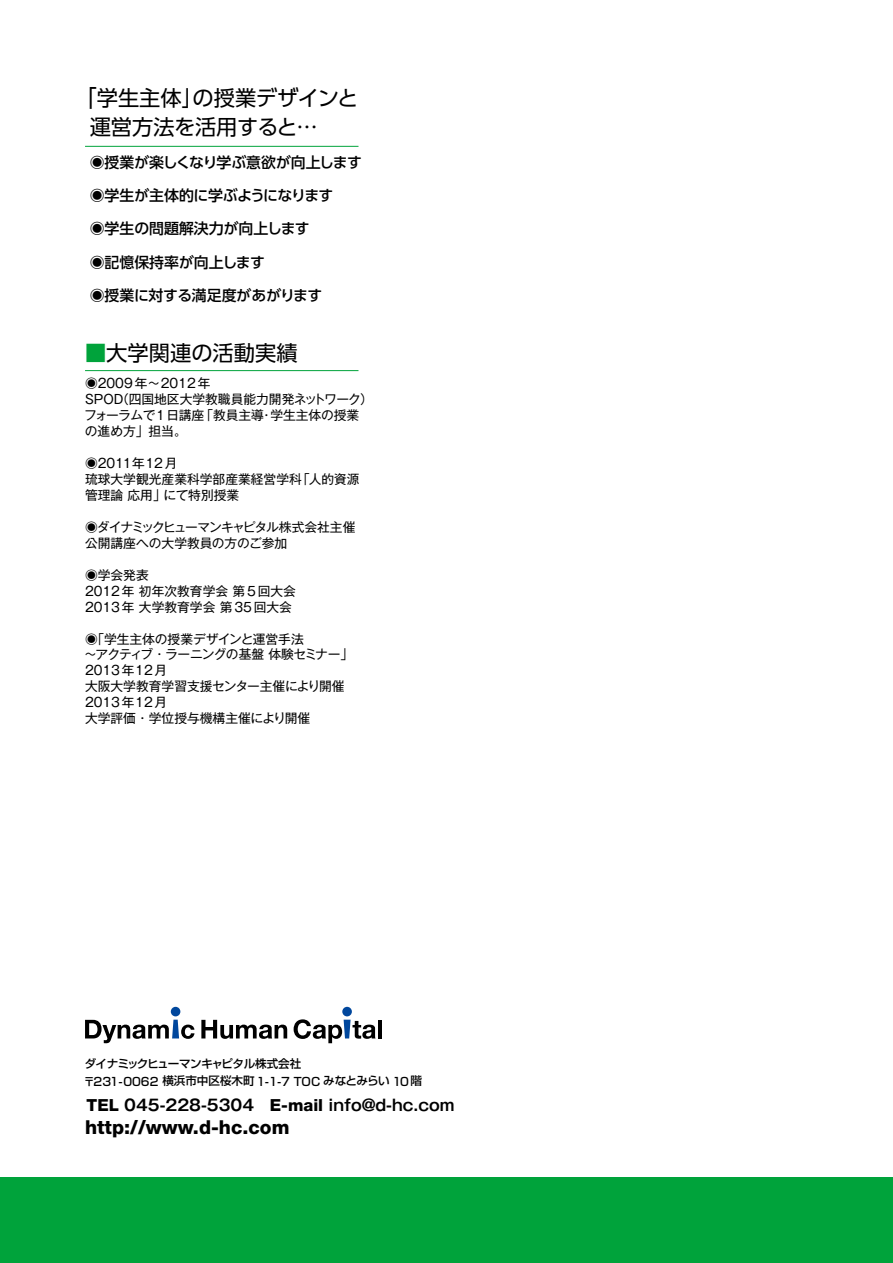
<style>
.page{position:relative;width:893px;height:1263px;background:#fff}
.page>*{position:absolute;margin:0;border:0;box-sizing:border-box;transform-origin:0 0}
.t1{font:21.3px/29px "UD Shin Go Pro Regular 90 pv RKSJ H";color:#000}
.t2{font:800 19.2px "Helvetica Neue";color:#000}
.t3{font:15.6px "Gothic MB101 Pro De Bold 90 pv RKSJ H";color:#000}
.t4{font:14.85px "UD Shin Go Pro Medium 90 pv RKSJ H";color:#000}
.t5{font:14.85px "UD Shin Go Pro Medium 90 pv RKSJ H";letter-spacing:-.03em;color:#000}
.t6{font:12.75px/15.9px "Gothic MB101 Pro Regular 90 pv RKSJ H";color:#000}
.t7{font:11.55px/17.9px "Shin Go Pr 5 Medium 90 pv RKSJ H";letter-spacing:-.01em;color:#000}
.s1{font-size:23.4px}
.s2{color:#00a33b}
.s3{font-family:"Helvetica Neue";font-weight:800;font-size:16.65px}
</style>
<div class="page">
<div style="left:0;top:1178px;width:893px;height:85px;background:#00a33b"></div>
<svg style="left:85px;top:1020px;width:109px;height:23px"></svg>
<svg style="left:201px;top:1020px;width:86px;height:19px"></svg>
<svg style="left:294px;top:1019px;width:82px;height:24px"></svg>
<hr style="left:378px;top:1020px;width:4px;height:18px;background:#000">
<div style="left:171px;top:1007px;width:9px;height:9px;background:#00479d;border-radius:50%"></div>
<div style="left:342px;top:1007px;width:10px;height:9px;background:#00479d;border-radius:50%"></div>
<hr style="left:85px;top:370px;width:273px;height:1px;background:#00a33b">
<hr style="left:85px;top:146px;width:273px;height:1px;background:#00a33b">
<h1 class="t1" style="left:90px;top:83px;width:270px;text-indent:-16px"><span class="s1">「</span>学生主体」の授業デザインと運営方法を活用すると…</h1>
<p class="t4" style="left:90px;top:150px;width:274px">◉授業が楽しくなり学ぶ意欲が向上します</p>
<p class="t5" style="left:90px;top:184px;width:245px">◉学生が主体的に学ぶようになります</p>
<p class="t4" style="left:90px;top:217px;width:222px">◉学生の問題解決力が向上します</p>
<p class="t4" style="left:90px;top:250px;width:177px">◉記憶保持率が向上します</p>
<p class="t4" style="left:90px;top:283px;width:234px">◉授業に対する満足度があがります</p>
<h1 class="t1" style="left:85px;top:337px;width:214px"><span class="s2">■</span>大学関連の活動実績</h1>
<p class="t6" style="left:84px;top:374px;width:290px">◉2009年～2012年<br>SPOD（四国地区大学教職員能力開発ネットワーク）フォーラムで1日講座「教員主導・学生主体の授業の進め方」担当。</p>
<p class="t6" style="left:85px;top:453px;width:276px">◉2011年12月<br>琉球大学観光産業科学部産業経営学科 「人的資源管理論 応用」にて特別授業</p>
<p class="t6" style="left:85px;top:517px;width:272px">◉ダイナミックヒューマンキャピタル株式会社主催公開講座への大学教員の方のご参加　</p>
<p class="t6" style="left:85px;top:565px;width:212px">◉学会発表<br>2012年 初年次教育学会 第5回大会<br>2013年 大学教育学会 第35回大会</p>
<p class="t6" style="left:84px;top:629px;width:270px">◉「学生主体の授業デザインと運営手法<br>～アクティブ・ラーニングの基盤 体験セミナー」<br>2013年12月<br>大阪大学教育学習支援センター主催により開催<br>2013年12月<br>大学評価・学位授与機構主催により開催</p>
<p class="t7" style="left:84px;top:1053px;width:340px">ダイナミックヒューマンキャピタル株式会社　<br>〒231-0062 横浜市中区桜木町1-1-7 TOC みなとみらい 10階</p>
<p class="t3" style="left:87px;top:1092px;width:369px"><span class="s3">TEL</span> 045-228-5304 <span class="s3">E-mail</span> info@d-hc.com</p>
<h2 class="t2" style="left:85px;top:1116px;width:206px">http://www.d-hc.com</h2>
</div>
